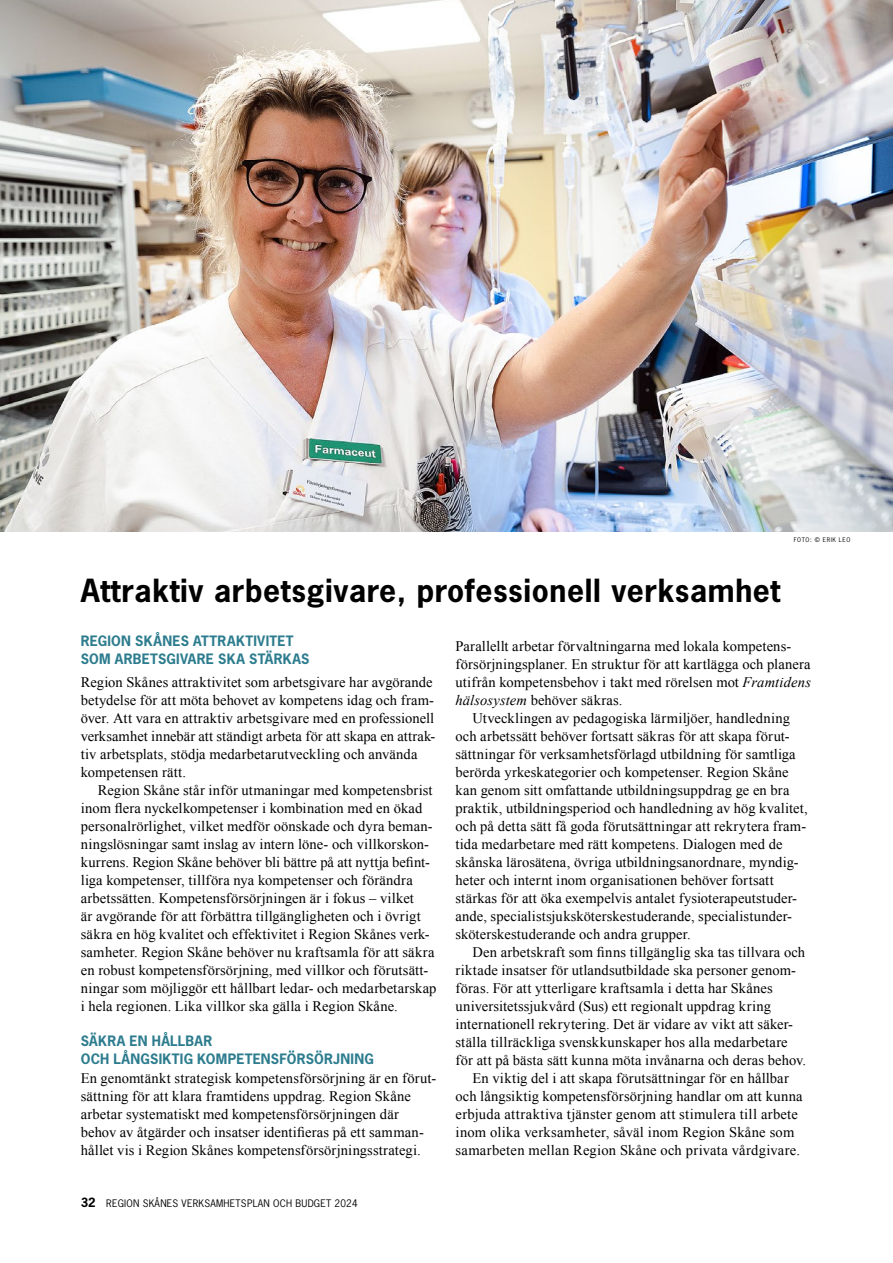
<style>
.page{position:relative;width:893px;height:1263px;background:#fff}
.page>*{position:absolute;margin:0;border:0;box-sizing:border-box;transform-origin:0 0}
.Rubrik_HUVUD{font:700 30px "News Gothic Std";letter-spacing:.02em;color:#000}
.Brödtext_Times{font:14.55px/18px "Times New Roman";letter-spacing:.01em;color:#000}
.Brödtext_utan_indrag{font:14.55px/18px "Times New Roman";letter-spacing:.01em;color:#000}
.Rubrik_MELLAN{font:700 13.5px/18px "News Gothic Std";letter-spacing:.02em;color:#2c7c8e}
.t1{font:9.75px "News Gothic Std";letter-spacing:.025em;color:#000}
.t2{font:6px "News Gothic Std";letter-spacing:.1em;color:#000}
.s1{font-style:italic}
.s2{font-weight:700;font-size:12px}
</style>
<div class="page">
<img style="left:0;top:0;width:893px;height:531px">
<p class="t2" style="left:794px;top:536px;width:58px">FOTO: © ERIK LEO</p>
<h1 class="Rubrik_HUVUD" style="left:81px;top:571px;width:701px">Attraktiv arbetsgivare, professionell verksamhet</h1>
<h2 class="Rubrik_MELLAN" style="left:81px;top:632px;width:230px">REGION SKÅNES ATTRAKTIVITET<br>SOM ARBETSGIVARE SKA STÄRKAS</h2>
<p class="Brödtext_utan_indrag" style="left:81px;top:673px;width:355px">Region Skånes attraktivitet som arbetsgivare har avgörande betydelse för att möta behovet av kompetens idag och fram-- över. Att vara en attraktiv arbetsgivare med en professionell verksamhet innebär att ständigt arbeta för att skapa en attrak-- tiv arbetsplats, stödja medarbetarutveckling och använda kompetensen rätt.</p>
<p class="Brödtext_Times" style="left:81px;top:781px;width:357px;text-indent:17px">Region Skåne står inför utmaningar med kompetensbrist inom flera nyckelkompetenser i kombination med en ökad personalrörlighet, vilket medför oönskade och dyra beman-- ningslösningar samt inslag av intern löne- och villkorskon&shy;kurrens. Region Skåne behöver bli bättre på att nyttja befint-- liga kompetenser, tillföra nya kompetenser och förändra arbetssätten. Kompetensförsörjningen är i fokus – vilket<br>är avgörande för att förbättra tillgängligheten och i övrigt säkra en hög kvalitet och effektivitet i Region Skånes verk&shy;samheter. Region Skåne behöver nu kraftsamla för att säkra en robust kompetensförsörjning, med villkor och förutsätt&shy;ningar som möjliggör ett hållbart ledar- och medarbetarskap i hela regionen. Lika villkor ska gälla i Region Skåne.</p>
<h2 class="Rubrik_MELLAN" style="left:81px;top:1031px;width:294px">SÄKRA EN HÅLLBAR<br>OCH LÅNGSIKTIG KOMPETENSFÖRSÖRJNING</h2>
<p class="Brödtext_utan_indrag" style="left:81px;top:1069px;width:356px">En genomtänkt strategisk kompetensförsörjning är en förut&shy;sättning för att klara framtidens uppdrag. Region Skåne arbetar systematiskt med kompetensförsörjningen där behov av åtgärder och insatser identifieras på ett samman&shy;hållet vis i Region Skånes kompetensförsörjningsstrategi.</p>
<p class="Brödtext_utan_indrag" style="left:455px;top:637px;width:357px">Parallellt arbetar förvaltningarna med lokala kompetens&shy;försörjningsplaner. En struktur för att kartlägga och planera utifrån kompetensbehov i takt med rörelsen mot <span class="s1">Framtidens hälsosystem</span> behöver säkras.</p>
<p class="Brödtext_Times" style="left:455px;top:709px;width:354px;text-indent:17px">Utvecklingen av pedagogiska lärmiljöer, handledning och arbetssätt behöver fortsatt säkras för att skapa förut&shy;sättningar för verksamhetsförlagd utbildning för samtliga berörda yrkeskategorier och kompetenser. Region Skåne kan genom sitt omfattande utbildningsuppdrag ge en bra praktik, utbildningsperiod och handledning av hög kvalitet, och på detta sätt få goda förutsättningar att rekrytera fram&shy;tida medarbetare med rätt kompetens. Dialogen med de skånska lärosätena, övriga utbildningsanordnare, myndig&shy;heter och internt inom organisationen behöver fortsatt stärkas för att öka exempelvis antalet fysioterapeutstuder&shy;ande, specialistsjuksköterskestuderande, specialistunder&shy;sköterskestuderande och andra grupper.</p>
<p class="Brödtext_Times" style="left:455px;top:943px;width:352px;text-indent:17px">Den arbetskraft som finns tillgänglig ska tas tillvara och riktade insatser för utlandsutbildade ska personer genom&shy;föras. För att ytterligare kraftsamla i detta har Skånes universitetssjukvård (Sus) ett regionalt uppdrag kring internationell rekrytering. Det är vidare av vikt att säker&shy;ställa tillräckliga svenskkunskaper hos alla medarbetare för att på bästa sätt kunna möta invånarna och deras behov.</p>
<p class="Brödtext_Times" style="left:455px;top:1069px;width:349px;text-align:center">En viktig del i att skapa förutsättningar för en hållbar<br>och långsiktig kompetensförsörjning handlar om att kunna erbjuda attraktiva tjänster genom att stimulera till arbete inom olika verksamheter, såväl inom Region Skåne som samarbeten mellan Region Skåne och privata vårdgivare.</p>
<p class="t1" style="left:81px;top:1197px;width:278px"><span class="s2">32</span> REGION SKÅNES VERKSAMHETSPLAN OCH BUDGET 2024</p>
</div>
